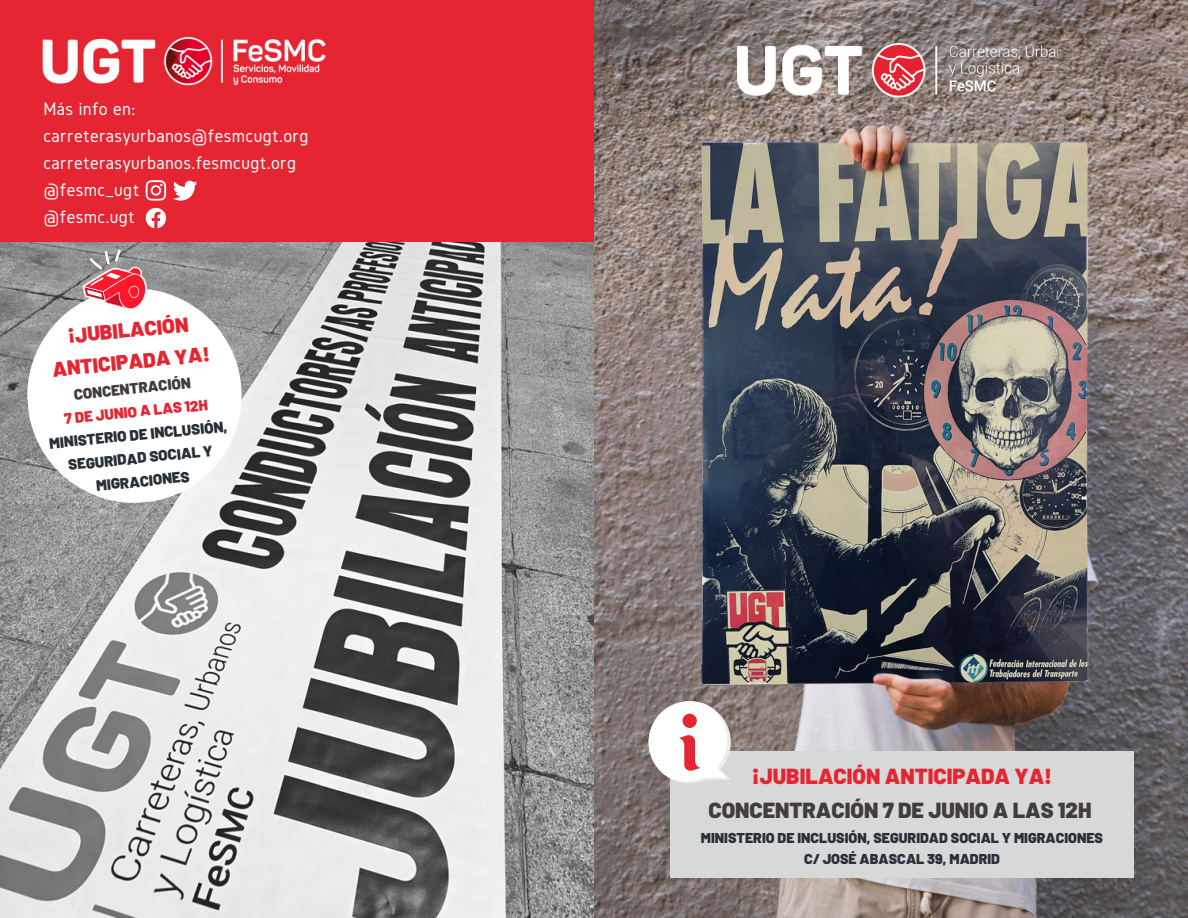
<style>
.page{position:relative;width:1188px;height:918px;background:#fff}
.page>*{position:absolute;margin:0;border:0;box-sizing:border-box;transform-origin:0 0}
.t1{font:900 21.75px "Barlow";color:#423c3c}
.t2{font:900 21.75px "Barlow";color:#e52632}
.t3{font:900 20.55px/31.5px "Barlow";color:#e52632;text-align:center}
.t4{font:18.75px/27px "Gidole";letter-spacing:.02em;color:#fff}
.t5{font:900 15px/23.2px "Barlow";color:#283037;text-align:center}
.t6{font:900 15px "Barlow";color:#e52632}
.t7{font:900 15px "Barlow";color:#423c3c}
.t8{font:900 14.25px/21.3px "Barlow";color:#283037;text-align:center}
</style>
<div class="page">
<img style="left:594px;top:0;width:594px;height:918px">
<img style="left:737px;top:42px;width:321px;height:57px">
<div style="left:671px;top:751px;width:462px;height:126px;background:#d7d8d8"></div>
<svg style="left:649px;top:701px;width:82px;height:82px"></svg>
<div style="left:683px;top:714px;width:14px;height:14px;background:#e52632;border-radius:50%"></div>
<img style="left:0;top:243px;width:594px;height:675px">
<div style="left:0;top:0;width:594px;height:242px;background:#e52632"></div>
<svg style="left:146px;top:180px;width:20px;height:21px"></svg>
<svg style="left:173px;top:180px;width:24px;height:21px"></svg>
<svg style="left:146px;top:208px;width:20px;height:20px"></svg>
<img style="left:42px;top:36px;width:284px;height:50px">
<svg style="left:22px;top:283px;width:225px;height:225px"></svg>
<svg style="left:79px;top:248px;width:74px;height:66px"></svg>
<p class="t4" style="left:43px;top:95px;width:267px">Más info en: carreterasyurbanos@fesmcugt.org carreterasyurbanos.fesmcugt.org @fesmc_ugt<br>@fesmc.ugt</p>
<p class="t3" style="left:47px;top:322px;width:160px;rotate:-6deg">¡JUBILACIÓN<br>ANTICIPADA YA!</p>
<p class="t7" style="left:73px;top:385px;width:119px;rotate:-6deg">CONCENTRACIÓN</p>
<p class="t6" style="left:63px;top:409px;width:146px;rotate:-6deg">7 DE JUNIO A LAS 12H</p>
<p class="t5" style="left:48px;top:432px;width:180px;rotate:-6deg">MINISTERIO DE INCLUSIÓN,<br>SEGURIDAD SOCIAL Y<br>MIGRACIONES</p>
<p class="t2" style="left:752px;top:763px;width:302px">¡JUBILACIÓN ANTICIPADA YA!</p>
<p class="t1" style="left:708px;top:796px;width:384px">CONCENTRACIÓN 7 DE JUNIO A LAS 12H</p>
<p class="t8" style="left:701px;top:827px;width:404px">MINISTERIO DE INCLUSIÓN, SEGURIDAD SOCIAL Y MIGRACIONES<br>C/ JOSÉ ABASCAL 39, MADRID</p>
</div>
